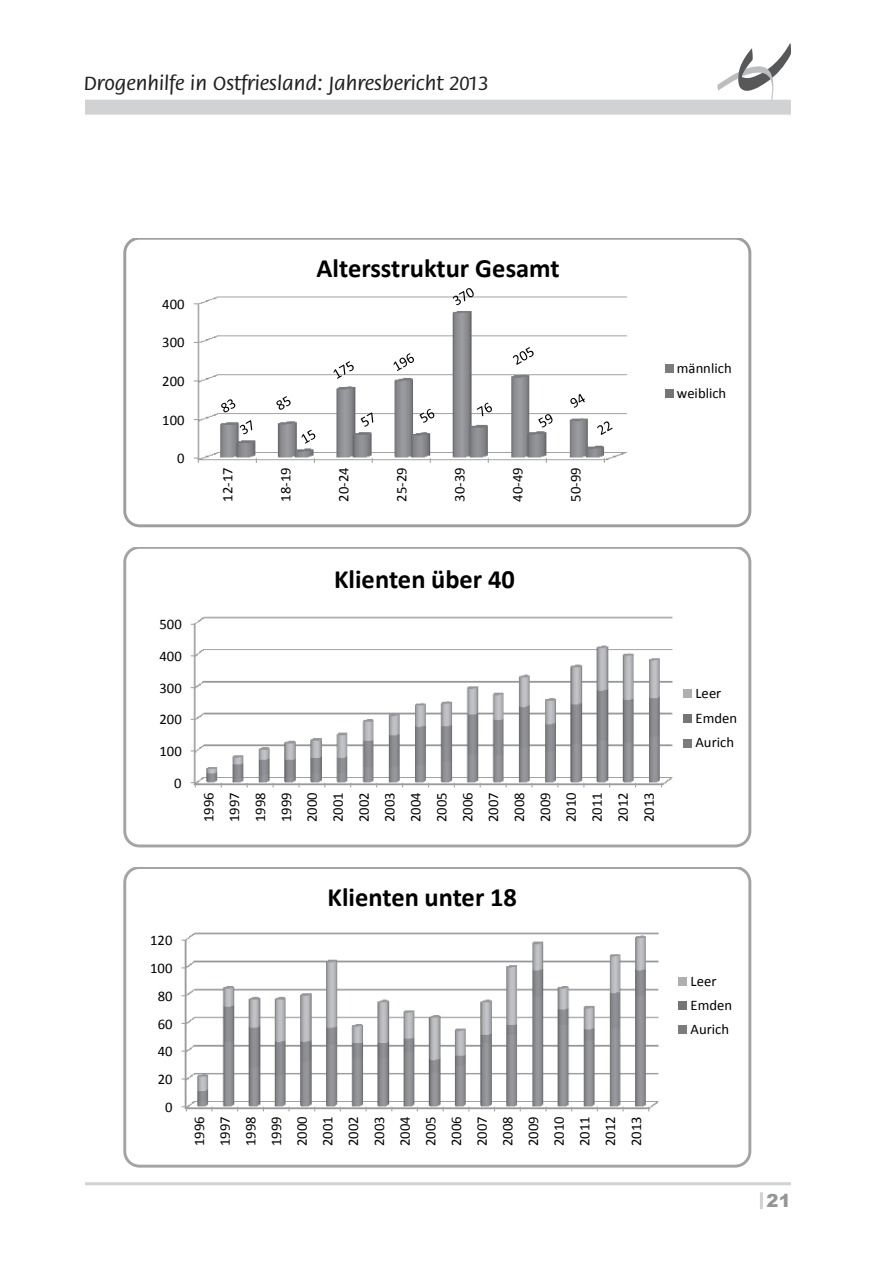
<style>
.page{position:relative;width:893px;height:1263px;background:#fff}
.page>*{position:absolute;margin:0;border:0;box-sizing:border-box;transform-origin:0 0}
.t1{font:700 26.4px "Calibri";color:#000}
.t2{font:500 21px "Flora";color:#231f20}
.t3{font:900 18px "Arial";color:#939598}
.t4{font:14.7px/26px "Calibri";color:#000}
</style>
<div class="page">
<div style="left:85px;top:100px;width:706px;height:15px;background:#d1d2d4"></div>
<svg style="left:718px;top:43px;width:73px;height:57px"></svg>
<hr style="left:85px;top:1182px;width:706px;height:3px;background:#d1d2d4">
<hr style="left:760px;top:1192px;width:3px;height:17px;background:#d1d2d4">
<svg style="left:123px;top:238px;width:628px;height:289px"></svg>
<svg style="left:123px;top:547px;width:628px;height:300px"></svg>
<svg style="left:123px;top:867px;width:628px;height:300px"></svg>
<h2 class="t2" style="left:84px;top:72px;width:406px">Drogenhilfe in Ostfriesland: Jahresbericht 2013</h2>
<p class="t4" style="left:162px;top:291px;width:24px">400</p>
<p class="t4" style="left:162px;top:330px;width:24px">300</p>
<p class="t4" style="left:162px;top:368px;width:24px">200</p>
<p class="t4" style="left:162px;top:407px;width:24px">100</p>
<p class="t4" style="left:177px;top:445px;width:9px">0</p>
<h1 class="t1" style="left:317px;top:251px;width:245px">Altersstruktur Gesamt</h1>
<p class="t4" style="left:215px;top:502px;width:36px;rotate:-90deg">12-17</p>
<p class="t4" style="left:273px;top:502px;width:36px;rotate:-90deg">18-19</p>
<p class="t4" style="left:331px;top:502px;width:36px;rotate:-90deg">20-24</p>
<p class="t4" style="left:389px;top:502px;width:36px;rotate:-90deg">25-29</p>
<p class="t4" style="left:447px;top:502px;width:36px;rotate:-90deg">30-39</p>
<p class="t4" style="left:505px;top:502px;width:36px;rotate:-90deg">40-49</p>
<p class="t4" style="left:563px;top:502px;width:36px;rotate:-90deg">50-99</p>
<p class="t4" style="left:677px;top:355px;width:56px;line-height:25.3px">männlich weiblich</p>
<p class="t4" style="left:159px;top:611px;width:24px">500</p>
<p class="t4" style="left:159px;top:643px;width:24px">400</p>
<p class="t4" style="left:159px;top:675px;width:24px">300</p>
<p class="t4" style="left:159px;top:706px;width:24px">200</p>
<p class="t4" style="left:159px;top:738px;width:24px">100</p>
<p class="t4" style="left:174px;top:770px;width:9px">0</p>
<h1 class="t1" style="left:334px;top:562px;width:182px">Klienten über 40</h1>
<p class="t4" style="left:196px;top:822px;width:31px;text-align:justify;rotate:-90deg">1996<br>1997<br>1998<br>1999<br>2000<br>2001<br>2002<br>2003<br>2004<br>2005<br>2006<br>2007<br>2008<br>2009<br>2010<br>2011<br>2012<br>2013</p>
<p class="t4" style="left:150px;top:927px;width:24px">120</p>
<p class="t4" style="left:150px;top:955px;width:24px">100</p>
<p class="t4" style="left:158px;top:983px;width:16px">80</p>
<p class="t4" style="left:158px;top:1011px;width:16px">60</p>
<p class="t4" style="left:158px;top:1038px;width:16px">40</p>
<p class="t4" style="left:158px;top:1066px;width:16px">20</p>
<p class="t4" style="left:165px;top:1094px;width:9px">0</p>
<h1 class="t1" style="left:327px;top:880px;width:191px">Klienten unter 18</h1>
<p class="t4" style="left:186px;top:1146px;width:31px;text-align:justify;rotate:-90deg">1996<br>1997<br>1998<br>1999<br>2000<br>2001<br>2002<br>2003<br>2004<br>2005<br>2006<br>2007<br>2008<br>2009<br>2010<br>2011<br>2012<br>2013</p>
<p class="t4" style="left:695px;top:681px;width:43px;line-height:24.6px">Leer<br>Emden<br>Aurich</p>
<p class="t4" style="left:690px;top:969px;width:43px;line-height:24px">Leer<br>Emden<br>Aurich</p>
<p class="t3" style="left:767px;top:1188px;width:26px">21</p>
</div>
